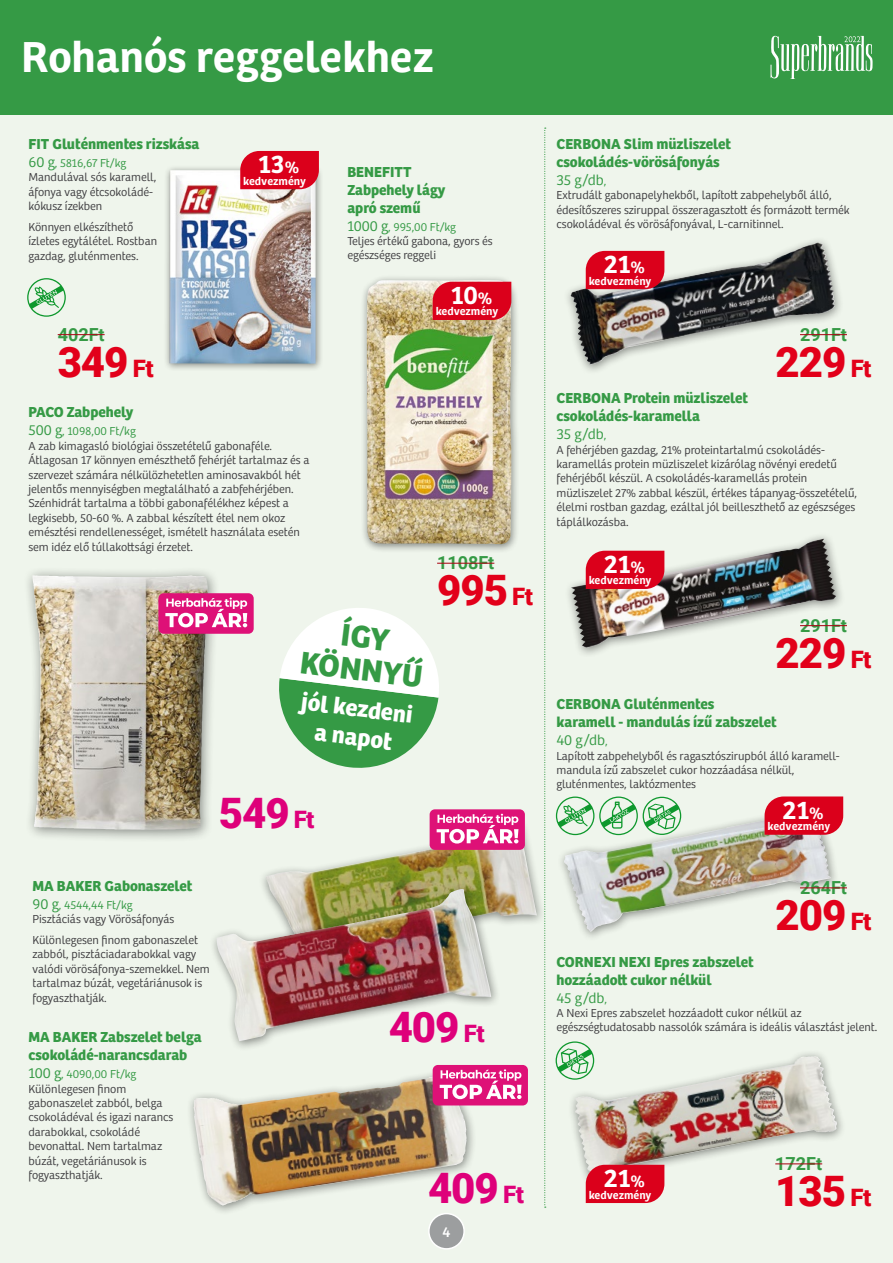
<style>
.page{position:relative;width:893px;height:1263px;background:#eff5ec}
.page>*{position:absolute;margin:0;border:0;box-sizing:border-box;transform-origin:0 0}
.t1{font:600 45px "Bree";letter-spacing:-.005em;color:#fff}
.t2{font:900 42px "Roboto";letter-spacing:-.025em;color:#e2001a}
.t3{font:900 42px "Roboto";letter-spacing:-.025em;color:#de007a}
.t4{font:700 32.55px/32.5px "Bree";color:#359a45;text-align:center}
.t5{font:600 26.55px "Bree";color:#fff}
.t6{font:700 24.15px/29px "Bree";color:#fff;text-align:center}
.t7{font:700 18px "Roboto";color:#359a45}
.t8{font:700 15px/18px "Bree";color:#359a45}
.t9{font:15px "Bree";color:#fff}
.t10{font:300 12px/14.4px "Bree";color:#3e3d40}
.t11{font:600 11.7px "Bree";color:#fff}
.s1{font-size:15px;color:#359a45}
.s2{color:#359a45}
.s3{font-size:24px}
.s4{font-size:17.7px}
.s5{font-weight:300}
.s6{font-weight:300;font-size:12px}
</style>
<div class="page">
<div style="left:163px;top:164px;width:160px;height:208px;background:#000;opacity:.45"></div>
<img style="left:169px;top:170px;width:147px;height:194px">
<div style="left:360px;top:274px;width:159px;height:280px;background:#000;opacity:.45"></div>
<img style="left:367px;top:280px;width:145px;height:264px">
<div style="left:563px;top:235px;width:282px;height:140px;background:#000;opacity:.45"></div>
<img style="left:595px;top:244px;width:220px;height:51px">
<img style="left:571px;top:538px;width:265px;height:110px">
<div style="left:557px;top:800px;width:283px;height:142px;background:#000;opacity:.45"></div>
<img style="left:564px;top:807px;width:248px;height:55px">
<div style="left:568px;top:1049px;width:279px;height:139px;background:#000;opacity:.45"></div>
<img style="left:575px;top:1056px;width:238px;height:121px">
<img style="left:266px;top:823px;width:271px;height:101px">
<div style="left:209px;top:882px;width:291px;height:170px;background:#000;opacity:.45"></div>
<img style="left:216px;top:889px;width:275px;height:152px">
<div style="left:185px;top:1069px;width:291px;height:147px;background:#000;opacity:.45"></div>
<img style="left:194px;top:1077px;width:239px;height:123px">
<div style="left:433px;top:1065px;width:95px;height:40px;background:#de1177;border-radius:5px"></div>
<svg style="left:440px;top:1069px;width:81px;height:30px"></svg>
<svg style="left:279px;top:608px;width:160px;height:160px"></svg>
<svg style="left:556px;top:796px;width:125px;height:39px"></svg>
<hr style="left:58px;top:334px;width:47px;height:1px;background:#aa0a17">
<svg style="left:240px;top:151px;width:79px;height:38px;background:#db0c25"></svg>
<hr style="left:437px;top:563px;width:57px;height:1px;background:#aa0a17">
<div style="left:433px;top:282px;width:78px;height:38px;background:#db001b"></div>
<hr style="left:800px;top:334px;width:47px;height:1px;background:#aa0a17">
<div style="left:586px;top:251px;width:78px;height:38px;background:#db001b"></div>
<hr style="left:800px;top:625px;width:47px;height:1px;background:#aa0a17">
<div style="left:586px;top:551px;width:78px;height:38px;background:#db001b"></div>
<hr style="left:800px;top:887px;width:47px;height:1px;background:#aa0a17">
<svg style="left:765px;top:796px;width:78px;height:39px;background:#dc1028"></svg>
<hr style="left:775px;top:1163px;width:47px;height:1px;background:#aa0a17">
<div style="left:586px;top:1165px;width:78px;height:38px;background:#db001b"></div>
<svg style="left:27px;top:278px;width:39px;height:39px"></svg>
<svg style="left:556px;top:1041px;width:38px;height:39px"></svg>
<div style="left:430px;top:809px;width:95px;height:41px;background:#de1177;border-radius:5px"></div>
<svg style="left:437px;top:814px;width:81px;height:29px"></svg>
<svg style="left:544px;top:128px;width:2px;height:1080px"></svg>
<div style="left:23px;top:567px;width:197px;height:276px;background:#000;opacity:.45"></div>
<img style="left:32px;top:575px;width:176px;height:255px">
<div style="left:158px;top:593px;width:96px;height:41px;background:#de1177;border-radius:5px"></div>
<svg style="left:165px;top:598px;width:82px;height:29px"></svg>
<div style="left:0;top:0;width:893px;height:115px;background:#359a45"></div>
<div style="left:429px;top:1213px;width:35px;height:36px;background:#9c9e9f;border-radius:50%"></div>
<div style="left:428px;top:1213px;width:37px;height:36px;border:2px solid #fff;border-radius:50%"></div>
<svg style="left:770px;top:36px;width:103px;height:43px"></svg>
<h1 class="t1" style="left:21px;top:31px;width:414px">Rohanós reggelekhez</h1>
<p class="t8" style="left:28px;top:135px;width:173px">FIT Gluténmentes rizskása</p>
<p class="t10" style="left:28px;top:156px;width:130px"><span class="s1">60 g</span><span class="s2">, 5816,67 Ft/kg<br></span>Mandulával sós karamell, áfonya vagy étcsokoládé&shy;kókusz ízekben</p>
<p class="t10" style="left:28px;top:220px;width:130px">Könnyen elkészíthető ízletes egytálétel. Rostban gazdag, gluténmentes.</p>
<h3 class="t7" style="left:58px;top:322px;width:48px">402Ft</h3>
<h2 class="t2" style="left:58px;top:332px;width:97px">349 <span class="s3">Ft</span></h2>
<h3 class="t5" style="left:258px;top:148px;width:43px">13<span class="s4">%</span></h3>
<p class="t11" style="left:243px;top:174px;width:64px">kedvezmény</p>
<p class="t8" style="left:28px;top:404px;width:106px">PACO Zabpehely</p>
<p class="t10" style="left:28px;top:424px;width:282px"><span class="s1">500 g</span><span class="s2">, 1098,00 Ft/kg<br></span>A zab kimagasló biológiai összetételű gabonaféle.<br>Átlagosan 17 könnyen emészthető fehérjét tartalmaz és a szervezet számára nélkülözhetetlen aminosavakból hét jelentős mennyiségben megtalálható a zabfehérjében.<br>Szénhidrát tartalma a többi gabonafélékhez képest a legkisebb, 50-60 %. A zabbal készített étel nem okoz emésztési rendellenességet, ismételt használata esetén sem idéz elő túllakottsági érzetet.</p>
<p class="t8" style="left:347px;top:163px;width:99px">BENEFITT<br>Zabpehely lágy apró szemű</p>
<p class="t10" style="left:347px;top:220px;width:147px"><span class="s1">1000 g</span><span class="s2">, 995,00 Ft/kg<br></span>Teljes értékű gabona, gyors és egészséges reggeli</p>
<h3 class="t5" style="left:451px;top:279px;width:43px">10<span class="s4">%</span></h3>
<p class="t11" style="left:436px;top:305px;width:64px">kedvezmény</p>
<h3 class="t7" style="left:437px;top:550px;width:59px">1108Ft</h3>
<h2 class="t2" style="left:437px;top:561px;width:97px">995 <span class="s3">Ft</span></h2>
<h3 class="t4" style="left:306px;top:614px;width:124px;rotate:7deg">ÍGY<br>KÖNNYŰ</h3>
<h3 class="t6" style="left:303px;top:687px;width:113px;rotate:7deg">jól kezdeni a napot</h3>
<h2 class="t3" style="left:219px;top:783px;width:97px">549 <span class="s3">Ft</span></h2>
<p class="t8" style="left:32px;top:877px;width:161px">MA BAKER Gabonaszelet</p>
<p class="t10" style="left:32px;top:898px;width:144px"><span class="s1">90 g</span><span class="s2">, 4544,44 Ft/kg<br></span>Pisztáciás vagy Vörösáfonyás</p>
<p class="t10" style="left:32px;top:933px;width:179px">Különlegesen finom gabonaszelet zabból, pisztáciadarabokkal vagy valódi vörösáfonya-szemekkel. Nem tartalmaz búzát, vegetáriánusok is fogyaszthatják.</p>
<p class="t8" style="left:28px;top:1028px;width:175px">MA BAKER Zabszelet belga csokoládé-narancsdarab</p>
<p class="t10" style="left:28px;top:1067px;width:146px"><span class="s1">100 g</span><span class="s2">, 4090,00 Ft/kg<br></span>Különlegesen finom gabonaszelet zabból, belga csokoládéval és igazi narancs darabokkal, csokoládé bevonattal. Nem tartalmaz búzát, vegetáriánusok is fogyaszthatják.</p>
<h2 class="t3" style="left:389px;top:997px;width:97px">409 <span class="s3">Ft</span></h2>
<h2 class="t3" style="left:428px;top:1159px;width:97px">409 <span class="s3">Ft</span></h2>
<p class="t9" style="left:442px;top:1223px;width:10px">4</p>
<p class="t8" style="left:556px;top:135px;width:176px">CERBONA Slim müzliszelet csokoládés-vörösáfonyás<br><span class="s5">35 g/db</span><span class="s6">,</span></p>
<p class="t10" style="left:556px;top:188px;width:295px">Extrudált gabonapelyhekből, lapított zabpehelyből álló, édesítőszeres sziruppal összeragasztott és formázott termék csokoládéval és vörösáfonyával, L-carnitinnel.</p>
<h3 class="t5" style="left:604px;top:248px;width:43px">21<span class="s4">%</span></h3>
<p class="t11" style="left:589px;top:274px;width:64px">kedvezmény</p>
<h3 class="t7" style="left:800px;top:322px;width:48px">291Ft</h3>
<h2 class="t2" style="left:775px;top:332px;width:97px">229 <span class="s3">Ft</span></h2>
<p class="t8" style="left:556px;top:389px;width:193px">CERBONA Protein müzliszelet csokoládés-karamella<br><span class="s5">35 g/db</span><span class="s6">,</span></p>
<p class="t10" style="left:556px;top:442px;width:302px">A fehérjében gazdag, 21% proteintartalmú csokoládés&shy;karamellás protein müzliszelet kizárólag növényi eredetű fehérjéből készül. A csokoládés-karamellás protein müzliszelet 27% zabbal készül, értékes tápanyag-összetételű, élelmi rostban gazdag, ezáltal jól beilleszthető az egészséges táplálkozásba.</p>
<h3 class="t5" style="left:604px;top:548px;width:43px">21<span class="s4">%</span></h3>
<p class="t11" style="left:589px;top:574px;width:64px">kedvezmény</p>
<h3 class="t7" style="left:800px;top:613px;width:48px">291Ft</h3>
<h2 class="t2" style="left:775px;top:623px;width:97px">229 <span class="s3">Ft</span></h2>
<p class="t8" style="left:556px;top:695px;width:222px">CERBONA Gluténmentes karamell - mandulás ízű zabszelet<br><span class="s5">40 g/db</span><span class="s6">,</span></p>
<p class="t10" style="left:556px;top:749px;width:285px">Lapított zabpehelyből és ragasztószirupból álló karamell&shy;mandula ízű zabszelet cukor hozzáadása nélkül, gluténmentes, laktózmentes</p>
<h3 class="t5" style="left:783px;top:794px;width:43px">21<span class="s4">%</span></h3>
<p class="t11" style="left:768px;top:819px;width:64px">kedvezmény</p>
<h3 class="t7" style="left:800px;top:875px;width:48px">264Ft</h3>
<h2 class="t2" style="left:775px;top:885px;width:97px">209 <span class="s3">Ft</span></h2>
<p class="t8" style="left:556px;top:953px;width:199px">CORNEXI NEXI Epres zabszelet hozzáadott cukor nélkül<br><span class="s5">45 g/db</span><span class="s6">,</span></p>
<p class="t10" style="left:556px;top:1006px;width:322px">A Nexi Epres zabszelet hozzáadott cukor nélkül az egészségtudatosabb nassolók számára is ideális választást jelent.</p>
<h3 class="t5" style="left:604px;top:1162px;width:43px">21<span class="s4">%</span></h3>
<p class="t11" style="left:589px;top:1188px;width:64px">kedvezmény</p>
<h3 class="t7" style="left:775px;top:1151px;width:48px">172Ft</h3>
<h2 class="t2" style="left:775px;top:1161px;width:97px">135 <span class="s3">Ft</span></h2>
</div>
